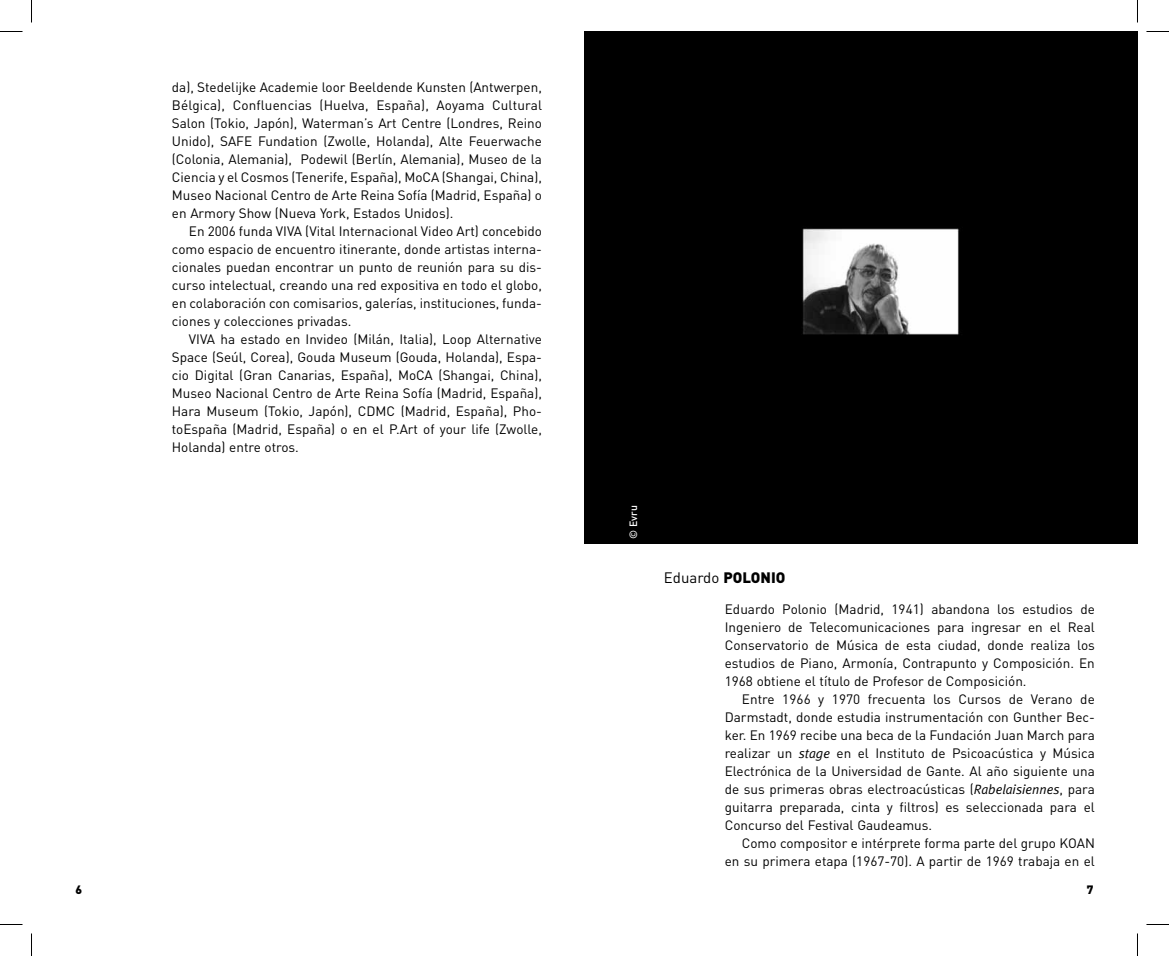
<style>
.page{position:relative;width:1169px;height:956px;background:#fff}
.page>*{position:absolute;margin:0;border:0;box-sizing:border-box;transform-origin:0 0}
.t1{font:15px "DIN";color:#000}
.t2{font:13.5px/18px "DIN";color:#000;text-align:justify}
.t3{font:900 12px "DIN";color:#000}
.t4{font:500 10.5px "DIN";color:#fff}
.s1{font-weight:900}
.s2{font-family:"Meta Plus Normal";font-style:italic}
</style>
<div class="page">
<div style="left:584px;top:32px;width:553px;height:511px;background:#000"></div>
<svg style="left:0;top:31px;width:22px;height:1px"></svg>
<svg style="left:1146px;top:31px;width:23px;height:1px"></svg>
<svg style="left:0;top:924px;width:22px;height:1px"></svg>
<svg style="left:1146px;top:924px;width:23px;height:1px"></svg>
<svg style="left:31px;top:0;width:1px;height:23px"></svg>
<svg style="left:31px;top:933px;width:1px;height:23px"></svg>
<svg style="left:1137px;top:0;width:1px;height:23px"></svg>
<svg style="left:1137px;top:933px;width:1px;height:23px"></svg>
<p class="t3" style="left:76px;top:881px;width:8px">6</p>
<p class="t2" style="left:172px;top:78px;width:371px">da), Stedelijke Academie loor Beeldende Kunsten (Antwerpen, Bélgica), Confluencias (Huelva, España), Aoyama Cultural Salon (Tokio, Japón), Waterman’s Art Centre (Londres, Reino Unido), SAFE Fundation (Zwolle, Holanda), Alte Feuerwache (Colonia, Alemania), Podewil (Berlín, Alemania), Museo de la Ciencia y el Cosmos (Tenerife, España), MoCA (Shangai, China), Museo Nacional Centro de Arte Reina Sofía (Madrid, España) o en Armory Show (Nueva York, Estados Unidos).</p>
<p class="t2" style="left:172px;top:222px;width:371px;text-indent:17px">En 2006 funda VIVA (Vital Internacional Video Art) concebido como espacio de encuentro itinerante, donde artistas interna&shy;cionales puedan encontrar un punto de reunión para su dis&shy;curso intelectual, creando una red expositiva en todo el globo, en colaboración con comisarios, galerías, instituciones, funda&shy;ciones y colecciones privadas.</p>
<p class="t2" style="left:172px;top:330px;width:372px;text-indent:17px">VIVA ha estado en Invideo (Milán, Italia), Loop Alternative Space (Seúl, Corea), Gouda Museum (Gouda, Holanda), Espa&shy;cio Digital (Gran Canarias, España), MoCA (Shangai, China), Museo Nacional Centro de Arte Reina Sofía (Madrid, España), Hara Museum (Tokio, Japón), CDMC (Madrid, España), Pho&shy;toEspaña (Madrid, España) o en el P.Art of your life (Zwolle, Holanda) entre otros.</p>
<p class="t4" style="left:626px;top:539px;width:35px;rotate:-90deg">© Evru</p>
<p class="t1" style="left:664px;top:568px;width:123px">Eduardo <span class="s1">POLONIO</span></p>
<p class="t2" style="left:724px;top:600px;width:371px">Eduardo Polonio (Madrid, 1941) abandona los estudios de Ingeniero de Telecomunicaciones para ingresar en el Real Conservatorio de Música de esta ciudad, donde realiza los estudios de Piano, Armonía, Contrapunto y Composición. En 1968 obtiene el título de Profesor de Composición.</p>
<p class="t2" style="left:724px;top:690px;width:371px;text-indent:17px">Entre 1966 y 1970 frecuenta los Cursos de Verano de Darmstadt, donde estudia instrumentación con Gunther Bec&shy;ker. En 1969 recibe una beca de la Fundación Juan March para realizar un <span class="s2">stage</span> en el Instituto de Psicoacústica y Música Electrónica de la Universidad de Gante. Al año siguiente una de sus primeras obras electroacústicas (<span class="s2">Rabelaisiennes</span>, para guitarra preparada, cinta y filtros) es seleccionada para el Concurso del Festival Gaudeamus.</p>
<p class="t2" style="left:725px;top:834px;width:371px;text-align:right">Como compositor e intérprete forma parte del grupo KOAN en su primera etapa (1967-70). A partir de 1969 trabaja en el</p>
<p class="t3" style="left:1086px;top:881px;width:8px">7</p>
</div>
